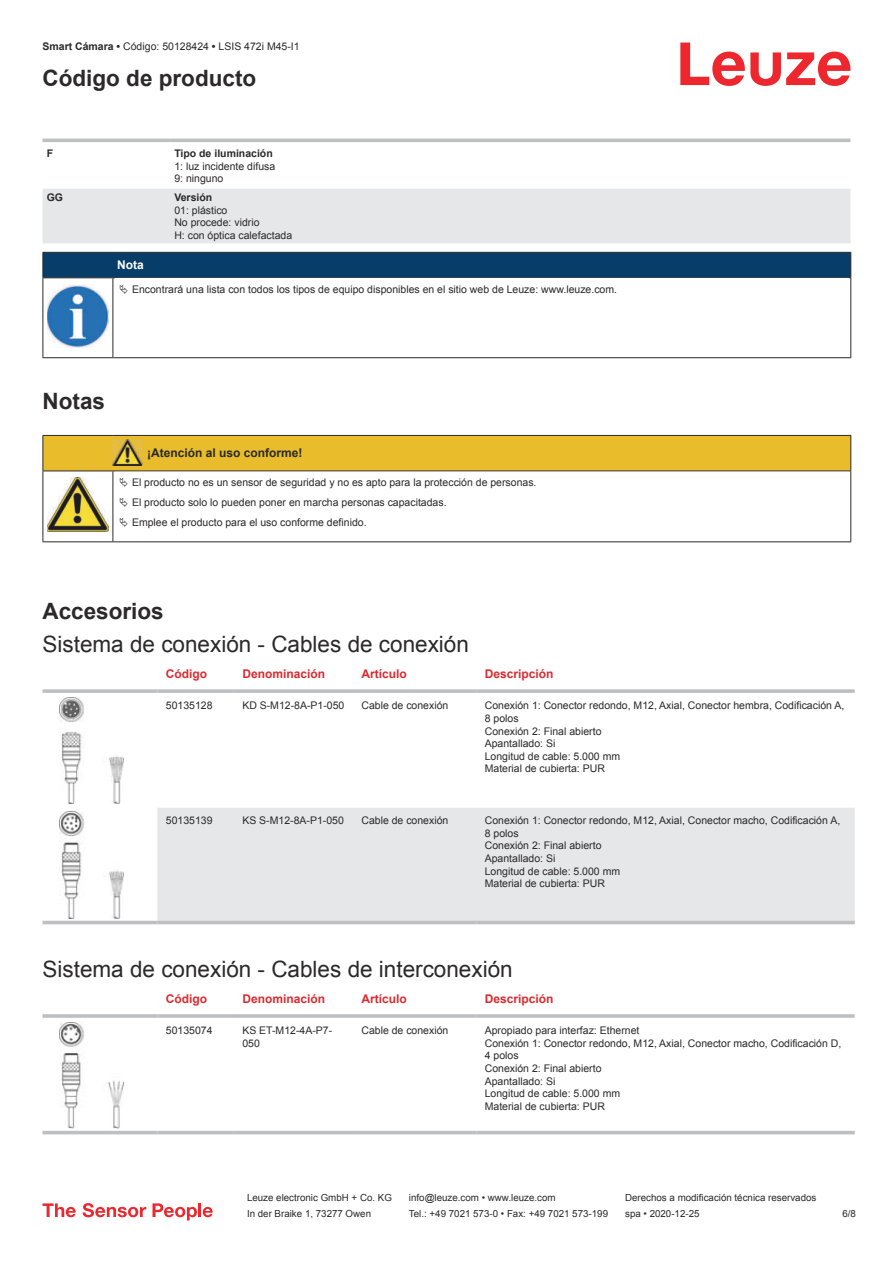
<style>
.page{position:relative;width:893px;height:1263px;background:#fff}
.page>*{position:absolute;margin:0;border:0;box-sizing:border-box;transform-origin:0 0}
.t1{font:22.5px "Arial";color:#2b292a}
.t2{font:700 22.5px "Arial";color:#2b292a}
.t3{font:700 12px "Arial";color:#db2a30}
.t4{font:700 12px "Arial";color:#2b292a}
.t5{font:700 12px "Arial";color:#fff}
.t6{font:10.5px/12.6px "Arial";color:#2b292a}
.t7{font:700 10.5px "Arial";color:#2b292a}
.t8{font:9.75px "Arial";color:#2b292a}
.s1{font-weight:700}
</style>
<div class="page">
<svg style="left:680px;top:43px;width:170px;height:43px"></svg>
<svg style="left:43px;top:138px;width:807px;height:1px"></svg>
<div style="left:43px;top:189px;width:807px;height:54px;background:#e6e7e9"></div>
<hr style="left:43px;top:139px;width:127px;height:3px;background:#bdbfc1">
<hr style="left:170px;top:139px;width:680px;height:3px;background:#bdbfc1">
<svg style="left:43px;top:803px;width:812px;height:122px"></svg>
<div style="left:157px;top:808px;width:698px;height:113px;background:#e6e7e9"></div>
<svg style="left:43px;top:689px;width:114px;height:4px"></svg>
<svg style="left:157px;top:689px;width:77px;height:4px"></svg>
<svg style="left:234px;top:689px;width:119px;height:4px"></svg>
<svg style="left:353px;top:689px;width:123px;height:4px"></svg>
<svg style="left:476px;top:689px;width:379px;height:4px;background:#c3c5c7"></svg>
<hr style="left:43px;top:921px;width:114px;height:3px;background:#bdbfc1">
<hr style="left:157px;top:921px;width:77px;height:3px;background:#bdbfc1">
<hr style="left:234px;top:921px;width:119px;height:3px;background:#bdbfc1">
<hr style="left:353px;top:921px;width:123px;height:3px;background:#bdbfc1">
<hr style="left:476px;top:921px;width:379px;height:3px;background:#bdbfc1">
<img style="left:59px;top:697px;width:65px;height:106px">
<img style="left:59px;top:812px;width:65px;height:106px">
<svg style="left:43px;top:1128px;width:812px;height:7px"></svg>
<hr style="left:43px;top:1014px;width:114px;height:4px;background:#c3c5c7">
<svg style="left:157px;top:1014px;width:77px;height:4px"></svg>
<hr style="left:234px;top:1014px;width:119px;height:4px;background:#c4c6c8">
<hr style="left:353px;top:1014px;width:123px;height:4px;background:#c3c5c7">
<svg style="left:476px;top:1014px;width:379px;height:4px;background:#c3c5c7"></svg>
<hr style="left:43px;top:1131px;width:114px;height:3px;background:#bdbfc1">
<hr style="left:157px;top:1131px;width:77px;height:3px;background:#bdbfc1">
<hr style="left:234px;top:1131px;width:119px;height:3px;background:#bdbfc1">
<hr style="left:353px;top:1131px;width:123px;height:3px;background:#bdbfc1">
<hr style="left:476px;top:1131px;width:379px;height:3px;background:#bdbfc1">
<img style="left:59px;top:1022px;width:65px;height:106px">
<svg style="left:43px;top:1203px;width:33px;height:14px"></svg>
<svg style="left:83px;top:1203px;width:63px;height:14px"></svg>
<svg style="left:153px;top:1203px;width:44px;height:17px"></svg>
<hr style="left:198px;top:1203px;width:3px;height:14px;background:#ed272d">
<svg style="left:203px;top:1207px;width:10px;height:10px"></svg>
<div style="left:43px;top:252px;width:808px;height:26px;background:#063d69"></div>
<hr style="left:113px;top:277px;width:738px;height:1px;background:#2b292a">
<hr style="left:43px;top:278px;width:1px;height:75px;background:#2b292a">
<hr style="left:113px;top:278px;width:1px;height:75px;background:#2b292a">
<hr style="left:850px;top:278px;width:1px;height:75px;background:#2b292a">
<hr style="left:43px;top:357px;width:70px;height:1px;background:#2b292a">
<hr style="left:113px;top:357px;width:738px;height:1px;background:#2b292a">
<img style="left:47px;top:284px;width:61px;height:63px">
<hr style="left:43px;top:541px;width:70px;height:1px;background:#2b292a">
<hr style="left:113px;top:541px;width:30px;height:1px;background:#2b292a">
<hr style="left:143px;top:541px;width:708px;height:1px;background:#2b292a">
<svg style="left:43px;top:435px;width:808px;height:106px"></svg>
<p class="t6" style="left:43px;top:41px;width:259px"><span class="s1">Smart Cámara •</span> Código: 50128424 <span class="s1">•</span> LSIS 472i M45-I1</p>
<h1 class="t2" style="left:43px;top:70px;width:215px">Código de producto</h1>
<p class="t7" style="left:47px;top:149px;width:8px">F</p>
<p class="t7" style="left:174px;top:149px;width:100px">Tipo de iluminación</p>
<p class="t6" style="left:174px;top:161px;width:102px">1: luz incidente difusa<br>9: ninguno</p>
<p class="t7" style="left:47px;top:193px;width:18px">GG</p>
<p class="t7" style="left:174px;top:193px;width:39px">Versión</p>
<p class="t6" style="left:174px;top:204px;width:119px">01: plástico<br>No procede: vidrio<br>H: con óptica calefactada</p>
<p class="t5" style="left:117px;top:260px;width:28px">Nota</p>
<p class="t6" style="left:132px;top:284px;width:487px">Encontrará una lista con todos los tipos de equipo disponibles en el sitio web de Leuze: www.leuze.com.</p>
<h1 class="t2" style="left:43px;top:393px;width:64px">Notas</h1>
<p class="t4" style="left:147px;top:449px;width:157px">¡Atención al uso conforme!</p>
<p class="t6" style="left:132px;top:473px;width:406px;line-height:20.2px">El producto no es un sensor de seguridad y no es apto para la protección de personas.<br>El producto solo lo pueden poner en marcha personas capacitadas.<br>Emplee el producto para el uso conforme definido.</p>
<h1 class="t2" style="left:43px;top:602px;width:123px">Accesorios</h1>
<h1 class="t1" style="left:43px;top:636px;width:428px">Sistema de conexión - Cables de conexión</h1>
<p class="t3" style="left:166px;top:670px;width:43px">Código</p>
<p class="t3" style="left:242px;top:670px;width:84px">Denominación</p>
<p class="t3" style="left:361px;top:670px;width:47px">Artículo</p>
<p class="t3" style="left:485px;top:670px;width:70px">Descripción</p>
<p class="t6" style="left:166px;top:700px;width:48px">50135128</p>
<p class="t6" style="left:242px;top:700px;width:104px">KD S-M12-8A-P1- 050</p>
<p class="t6" style="left:361px;top:700px;width:88px">Cable de conexión</p>
<p class="t6" style="left:485px;top:700px;width:361px">Conexión 1: Conector redondo, M12, Axial, Conector hembra, Codificación A,<br>8 polos<br>Conexión 2: Final abierto<br>Apantallado: Si<br>Longitud de cable: 5.000 mm<br>Material de cubierta: PUR</p>
<p class="t6" style="left:166px;top:815px;width:48px">50135139</p>
<p class="t6" style="left:242px;top:815px;width:103px">KS S-M12-8A-P1-050</p>
<p class="t6" style="left:361px;top:815px;width:88px">Cable de conexión</p>
<p class="t6" style="left:485px;top:815px;width:357px">Conexión 1: Conector redondo, M12, Axial, Conector macho, Codificación A,<br>8 polos<br>Conexión 2: Final abierto<br>Apantallado: Si<br>Longitud de cable: 5.000 mm<br>Material de cubierta: PUR</p>
<h1 class="t1" style="left:43px;top:961px;width:472px">Sistema de conexión - Cables de interconexión</h1>
<p class="t3" style="left:166px;top:995px;width:43px">Código</p>
<p class="t3" style="left:242px;top:995px;width:84px">Denominación</p>
<p class="t3" style="left:361px;top:995px;width:47px">Artículo</p>
<p class="t3" style="left:485px;top:995px;width:70px">Descripción</p>
<p class="t6" style="left:166px;top:1025px;width:48px">50135074</p>
<p class="t6" style="left:242px;top:1025px;width:91px">KS ET-M12-4A-P7-<br>050</p>
<p class="t6" style="left:361px;top:1025px;width:88px">Cable de conexión</p>
<p class="t6" style="left:485px;top:1025px;width:358px">Apropiado para interfaz: Ethernet<br>Conexión 1: Conector redondo, M12, Axial, Conector macho, Codificación D,<br>4 polos<br>Conexión 2: Final abierto<br>Apantallado: Si<br>Longitud de cable: 5.000 mm<br>Material de cubierta: PUR</p>
<p class="t8" style="left:247px;top:1194px;width:146px">Leuze electronic GmbH + Co. KG</p>
<p class="t8" style="left:409px;top:1194px;width:148px">info@leuze.com • www.leuze.com</p>
<p class="t8" style="left:625px;top:1194px;width:193px">Derechos a modificación técnica reservados</p>
<p class="t8" style="left:247px;top:1210px;width:126px">In der Braike 1, 73277 Owen</p>
<p class="t8" style="left:409px;top:1210px;width:201px">Tel.: +49 7021 573-0 • Fax: +49 7021 573-199</p>
<p class="t8" style="left:625px;top:1210px;width:76px">spa • 2020-12-25</p>
<p class="t8" style="left:842px;top:1210px;width:15px">6 /8</p>
</div>
